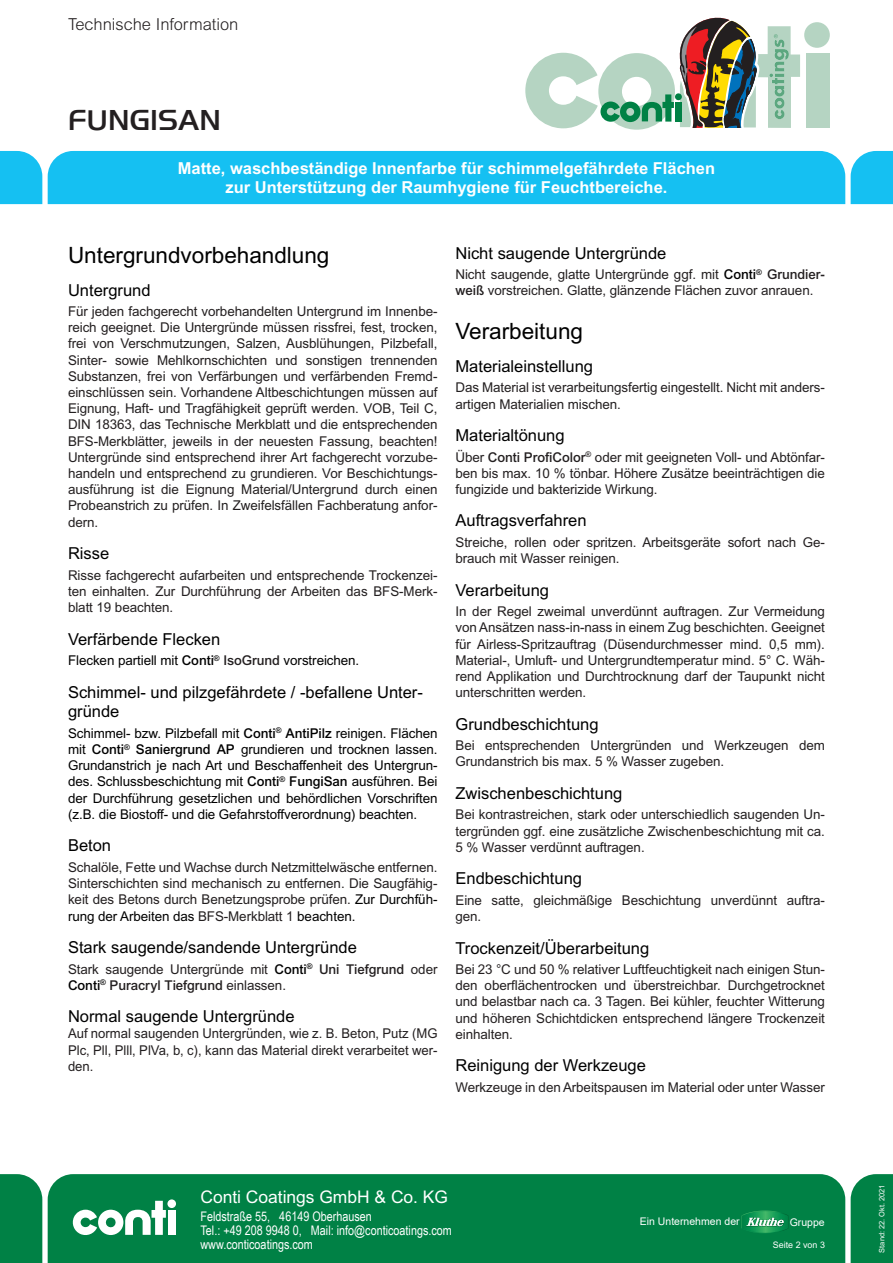
<style>
.page{position:relative;width:893px;height:1263px;background:#fff}
.page>*{position:absolute;margin:0;border:0;box-sizing:border-box;transform-origin:0 0}
.t1{font:500 30px "Handel Got D";letter-spacing:.005em;color:#231f20}
.Oberpunkt{font:22.5px "Arial MT Std";color:#000}
.t2{font:17.4px "Arial MT Std";color:#fff}
.Unterpunkt{font:16.5px/19.8px "Arial MT Std";color:#000}
.t3{font:700 16.5px/19.8px "Arial MT Std";color:#fff;text-align:center}
.t4{font:300 16.5px "Arial MT Std";color:#231f20}
.Textblock{font:13.5px/16.2px "Arial MT Std";letter-spacing:-.005em;color:#231f20;text-align:justify}
.Textblock-2{font:13.5px/16.2px "Arial MT Std";letter-spacing:-.005em;color:#000;text-align:justify}
.t5{font:13.2px/13.6px "Arial Narrow";color:#fff}
.t6{font:10.5px "Arial";color:#fff}
.t7{font:9px "Arial MT Std";color:#fff}
.t8{font:7.5px "Arial MT Std";color:#fff}
.s1{font-weight:500}
.s2{font-weight:500;color:#231f20}
.s3{color:#000}
.s4{font-weight:500;color:#000}
</style>
<div class="page">
<div style="left:0;top:1174px;width:42px;height:89px;background:#008145"></div>
<div style="left:851px;top:1174px;width:42px;height:89px;background:#008145"></div>
<div style="left:48px;top:1174px;width:797px;height:89px;background:#008145"></div>
<svg style="left:742px;top:1211px;width:47px;height:22px"></svg>
<svg style="left:73px;top:1201px;width:93px;height:34px"></svg>
<div style="left:168px;top:1210px;width:8px;height:25px;background:#fff"></div>
<div style="left:167px;top:1199px;width:9px;height:9px;background:#fff;border-radius:50%"></div>
<div style="left:806px;top:54px;width:23px;height:74px;background:#b5d4c2"></div>
<div style="left:804px;top:22px;width:26px;height:26px;background:#b5d4c2;border-radius:50%"></div>
<svg style="left:525px;top:17px;width:275px;height:113px"></svg>
<div style="left:48px;top:151px;width:797px;height:53px;background:#15c0f2"></div>
<div style="left:851px;top:151px;width:42px;height:53px;background:#15c0f2"></div>
<div style="left:0;top:151px;width:42px;height:53px;background:#15c0f2"></div>
<p class="t4" style="left:68px;top:15px;width:172px">Technische Information</p>
<h1 class="t1" style="left:68px;top:98px;width:155px">FUNGISAN</h1>
<p class="t3" style="left:178px;top:158px;width:539px">Matte, waschbeständige Innenfarbe für schimmelgefährdete Flächen zur Unterstützung der Raumhygiene für Feuchtbereiche.</p>
<p class="Oberpunkt" style="left:68px;top:242px;width:263px">Untergrundvorbehandlung</p>
<p class="Unterpunkt" style="left:68px;top:280px;width:84px">Untergrund</p>
<p class="Textblock" style="left:68px;top:303px;width:371px">Für jeden fachgerecht vorbehandelten Untergrund im Innenbe&shy;reich geeignet. Die Untergründe müssen rissfrei, fest, trocken, frei von Verschmutzungen, Salzen, Ausblühungen, Pilzbefall, Sinter- sowie Mehlkornschichten und sonstigen trennenden Substanzen, frei von Verfärbungen und verfärbenden Fremd&shy;einschlüssen sein. Vorhandene Altbeschichtungen müssen auf Eignung, Haft- und Tragfähigkeit geprüft werden. VOB, Teil C, DIN 18363, das Technische Merkblatt und die entsprechenden BFS-Merkblätter, jeweils in der neuesten Fassung, beachten!<br>Untergründe sind entsprechend ihrer Art fachgerecht vorzube&shy;handeln und entsprechend zu grundieren. Vor Beschichtungs&shy;ausführung ist die Eignung Material/Untergrund durch einen Probeanstrich zu prüfen. In Zweifelsfällen Fachberatung anfor&shy;dern.</p>
<p class="Unterpunkt" style="left:68px;top:543px;width:43px">Risse</p>
<p class="Textblock" style="left:68px;top:567px;width:371px">Risse fachgerecht aufarbeiten und entsprechende Trockenzei&shy;ten einhalten. Zur Durchführung der Arbeiten das BFS-Merk&shy;blatt 19 beachten.</p>
<p class="Unterpunkt" style="left:68px;top:629px;width:154px">Verfärbende Flecken</p>
<p class="Textblock-2" style="left:68px;top:652px;width:293px">Flecken partiell mit <span class="s1">Conti</span><sup>®</sup> <span class="s2">IsoGrund</span> vorstreichen.</p>
<p class="Unterpunkt" style="left:68px;top:682px;width:356px">Schimmel- und pilzgefährdete / -befallene Unter&shy;gründe</p>
<p class="Textblock-2" style="left:68px;top:725px;width:371px">Schimmel- bzw. Pilzbefall mit <span class="s1">Conti</span><sup>®</sup> <span class="s1">AntiPilz</span> reinigen. Flächen mit <span class="s1">Conti</span><sup>®</sup> <span class="s1">Saniergrund AP</span> grundieren und trocknen lassen.<br>Grundanstrich je nach Art und Beschaffenheit des Untergrun&shy;des. Schlussbeschichtung mit <span class="s1">Conti</span><sup>®</sup> <span class="s1">FungiSan</span> ausführen. Bei der Durchführung gesetzlichen und behördlichen Vorschriften (z.B. die Biostoff- und die Gefahrstoffverordnung) beachten.</p>
<p class="Unterpunkt" style="left:68px;top:836px;width:45px">Beton</p>
<p class="Textblock" style="left:68px;top:859px;width:371px">Schalöle, Fette und Wachse durch Netzmittelwäsche entfernen.<br>Sinterschichten sind mechanisch zu entfernen. Die Saugfähig&shy;keit des Betons durch Benetzungsprobe prüfen. <span class="s3">Zur Durchfüh&shy;rung der Arbeiten das</span> BFS-Merkblatt 1 <span class="s3">beachten.</span></p>
<p class="Unterpunkt" style="left:68px;top:937px;width:290px">Stark saugende/sandende Untergründe</p>
<p class="Textblock" style="left:68px;top:961px;width:371px">Stark saugende Untergründe mit <span class="s4">Conti</span><sup>®</sup> <span class="s1">Uni Tiefgrund</span> oder<br><span class="s4">Conti</span><sup>®</sup> <span class="s1">Puracryl Tiefgrund</span> einlassen.</p>
<p class="Unterpunkt" style="left:68px;top:1006px;width:228px">Normal saugende Untergründe</p>
<p class="Textblock" style="left:68px;top:1025px;width:371px">Auf normal saugenden Untergründen, wie z. B. Beton, Putz (MG Plc, Pll, Plll, PlVa, b, c), kann das Material direkt verarbeitet wer&shy;den.</p>
<p class="Unterpunkt" style="left:455px;top:243px;width:212px">Nicht saugende Untergründe</p>
<p class="Textblock" style="left:455px;top:266px;width:371px">Nicht saugende, glatte Untergründe ggf. mit <span class="s4">Conti</span><sup>®</sup> <span class="s1">Grundier&shy;weiß</span> vorstreichen. Glatte, glänzende Flächen zuvor anrauen.</p>
<p class="Oberpunkt" style="left:455px;top:319px;width:129px">Verarbeitung</p>
<p class="Unterpunkt" style="left:455px;top:356px;width:139px">Materialeinstellung</p>
<p class="Textblock" style="left:455px;top:379px;width:371px">Das Material ist verarbeitungsfertig eingestellt. Nicht mit anders&shy;artigen Materialien mischen.</p>
<p class="Unterpunkt" style="left:455px;top:425px;width:111px">Materialtönung</p>
<p class="Textblock" style="left:455px;top:449px;width:371px">Über <span class="s1">Conti ProfiColor</span><sup>®</sup> oder mit geeigneten Voll- und Abtönfar&shy;ben bis max. 10 % tönbar. Höhere Zusätze beeinträchtigen die fungizide und bakterizide Wirkung.</p>
<p class="Unterpunkt" style="left:455px;top:511px;width:133px">Auftragsverfahren</p>
<p class="Textblock" style="left:455px;top:534px;width:371px">Streiche, rollen oder spritzen. Arbeitsgeräte sofort nach Ge&shy;brauch mit Wasser reinigen.</p>
<p class="Unterpunkt" style="left:455px;top:580px;width:95px">Verarbeitung</p>
<p class="Textblock" style="left:455px;top:603px;width:371px">In der Regel zweimal unverdünnt auftragen. Zur Vermeidung von Ansätzen nass-in-nass in einem Zug beschichten. Geeignet für Airless-Spritzauftrag (Düsendurchmesser mind. 0,5 mm).<br>Material-, Umluft- und Untergrundtemperatur mind. 5° C. Wäh&shy;rend Applikation und Durchtrocknung darf der Taupunkt nicht unterschritten werden.</p>
<p class="Unterpunkt" style="left:455px;top:714px;width:145px">Grundbeschichtung</p>
<p class="Textblock" style="left:455px;top:737px;width:371px">Bei entsprechenden Untergründen und Werkzeugen dem<br>Grundanstrich bis max. 5 % Wasser zugeben.</p>
<p class="Unterpunkt" style="left:455px;top:783px;width:168px">Zwischenbeschichtung</p>
<p class="Textblock" style="left:455px;top:806px;width:371px">Bei kontrastreichen, stark oder unterschiedlich saugenden Un&shy;tergründen ggf. eine zusätzliche Zwischenbeschichtung mit ca.<br>5 % Wasser verdünnt auftragen.</p>
<p class="Unterpunkt" style="left:455px;top:868px;width:128px">Endbeschichtung</p>
<p class="Textblock" style="left:455px;top:892px;width:371px">Eine satte, gleichmäßige Beschichtung unverdünnt auftra&shy;gen.</p>
<p class="Unterpunkt" style="left:455px;top:938px;width:195px">Trockenzeit/Überarbeitung</p>
<p class="Textblock" style="left:455px;top:961px;width:371px">Bei 23 °C und 50 % relativer Luftfeuchtigkeit nach einigen Stun&shy;den oberflächentrocken und überstreichbar. Durchgetrocknet und belastbar nach ca. 3 Tagen. Bei kühler, feuchter Witterung und höheren Schichtdicken entsprechend längere Trockenzeit einhalten.</p>
<p class="Unterpunkt" style="left:455px;top:1056px;width:192px">Reinigung der Werkzeuge</p>
<p class="Textblock" style="left:455px;top:1079px;width:371px">Werkzeuge in den Arbeitspausen im Material oder unter Wasser</p>
<p class="t2" style="left:200px;top:1186px;width:249px">Conti Coatings GmbH &amp; Co. KG</p>
<p class="t5" style="left:200px;top:1209px;width:253px">Feldstraße 55, 46149 Oberhausen<br>Tel.: +49 208 9948 0, Mail: info@conticoatings.com www.conticoatings.com</p>
<p class="t6" style="left:640px;top:1214px;width:101px">Ein Unternehmen der</p>
<p class="t6" style="left:790px;top:1215px;width:37px">Gruppe</p>
<p class="t7" style="left:773px;top:1240px;width:54px">Seite 2 von 3</p>
<p class="t8" style="left:877px;top:1252px;width:70px;rotate:-90deg">Stand: 22. Okt. 2021</p>
</div>
